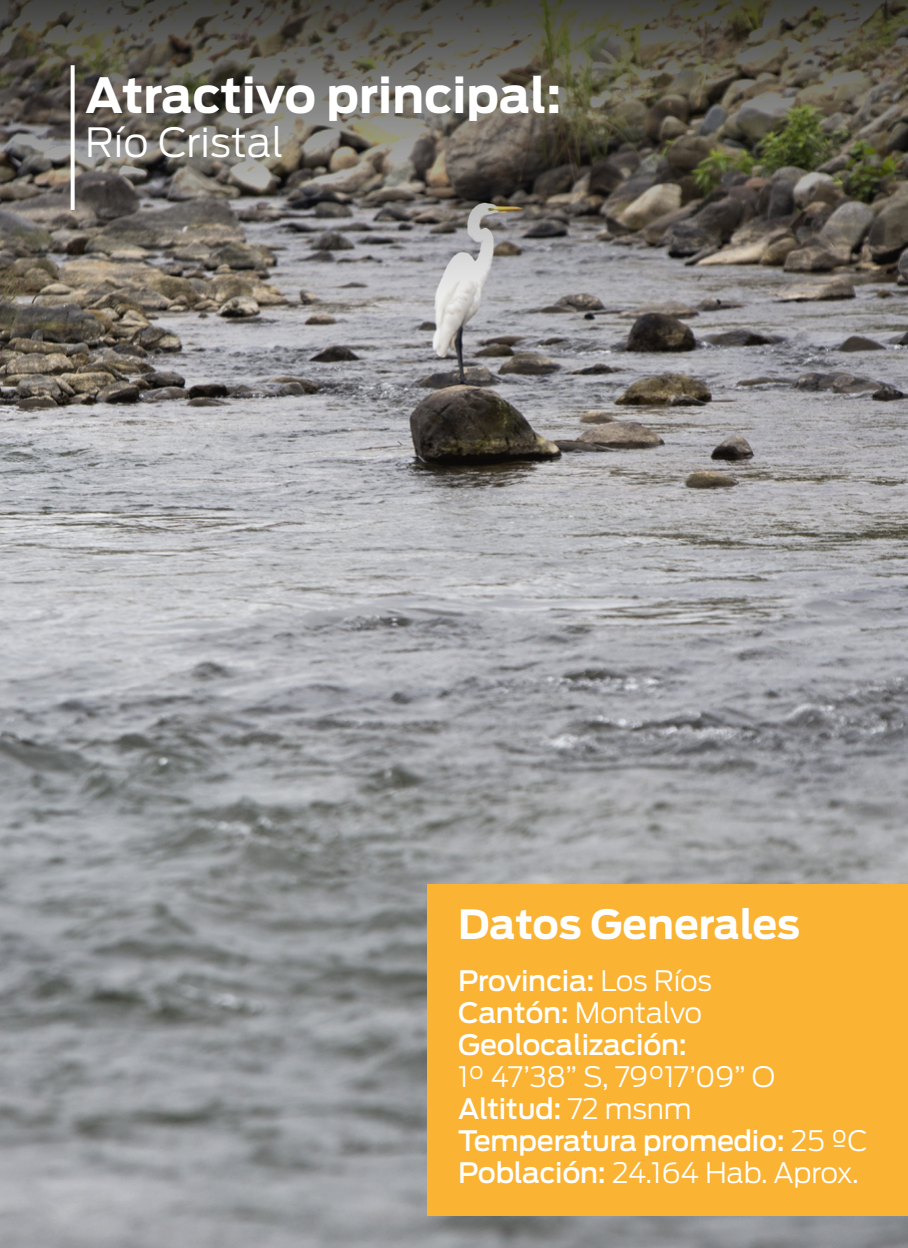
<style>
.page{position:relative;width:908px;height:1248px;background:#fff}
.page>*{position:absolute;margin:0;border:0;box-sizing:border-box;transform-origin:0 0}
.t1{font:700 48px "Antenna";color:#fff}
.t2{font:700 40px "Antenna";color:#fff}
.t3{font:300 40px "Antenna";color:#fff}
.t4{font:300 28px/32px "Antenna";letter-spacing:-.01em;color:#fff}
.t5{font:500 28px/32px "Antenna";letter-spacing:-.01em;color:#fff}
.s1{font-weight:300}
.s2{font-weight:500}
</style>
<div class="page">
<img style="left:0;top:340px;width:907px;height:907px">
<svg style="left:0;top:0;width:907px;height:340px;background:#6a665e"></svg>
<div style="left:427px;top:883px;width:480px;height:332px;background:#fab333"></div>
<svg style="left:71px;top:65px;width:4px;height:145px"></svg>
<h1 class="t1" style="left:85px;top:67px;width:478px">Atractivo principal:</h1>
<h2 class="t3" style="left:85px;top:119px;width:200px">Río Cristal</h2>
<h2 class="t2" style="left:458px;top:900px;width:343px">Datos Generales</h2>
<p class="t5" style="left:458px;top:964px;width:255px">Provincia: <span class="s1">Los Ríos<br></span>Cantón: <span class="s1">Montalvo<br></span>Geolocalización:</p>
<p class="t4" style="left:458px;top:1060px;width:410px">1° 47’38” S, 79°17’09” O<br><span class="s2">Altitud:</span> 72 msnm<br><span class="s2">Temperatura promedio:</span> 25 ºC<br><span class="s2">Población:</span> 24.164 Hab. Aprox.</p>
</div>
